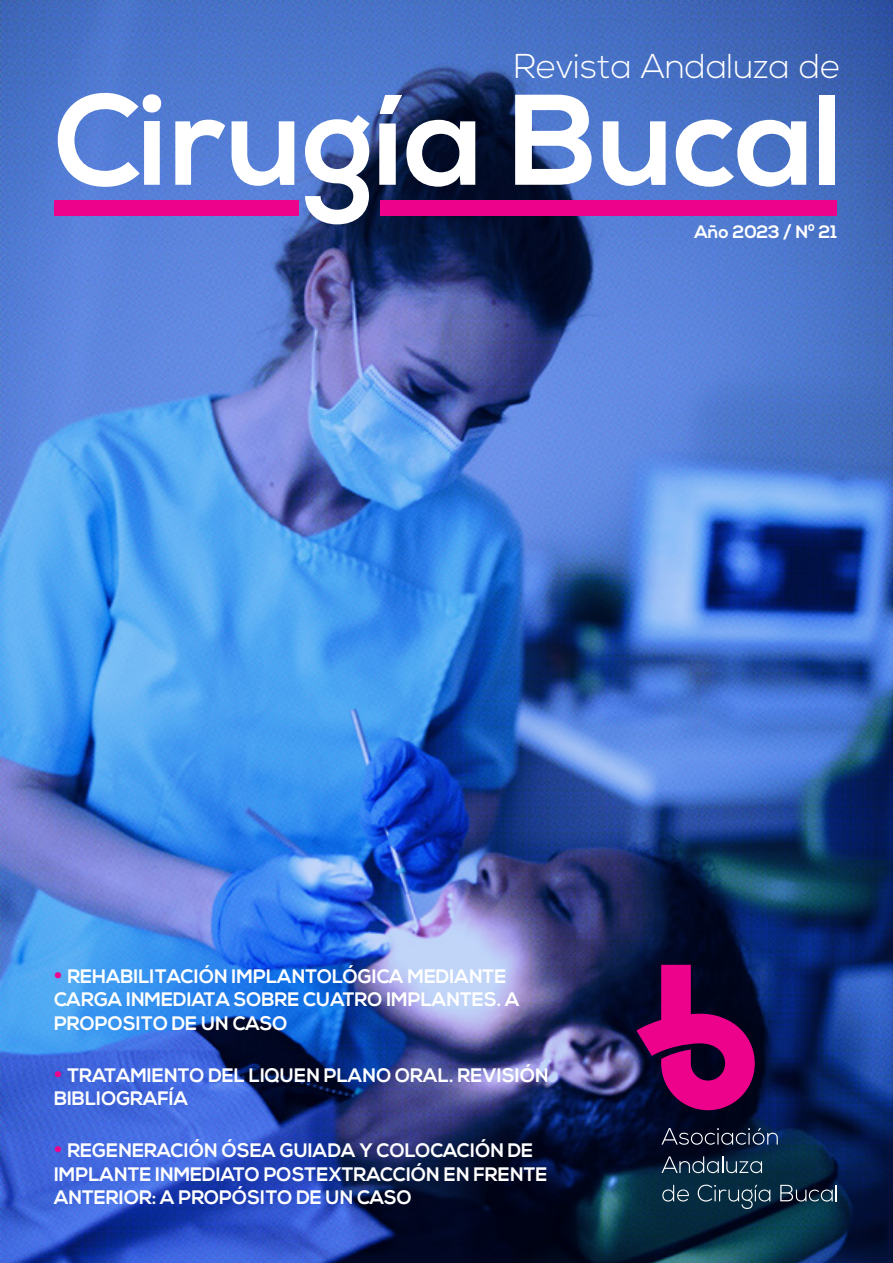
<style>
.page{position:relative;width:893px;height:1263px;background:#fff}
.page>*{position:absolute;margin:0;border:0;box-sizing:border-box;transform-origin:0 0}
.t1{font:700 128.7px "Nexa";color:#fff}
.t2{font:300 34.35px "Nexa";color:#fff}
.t3{font:700 19.5px/23.4px "Nexa";color:#fff}
.t4{font:700 18px "Nexa";color:#fff}
.s1{font-size:24px;color:#ed028c}
</style>
<div class="page">
<img style="left:0;top:0;width:893px;height:1263px">
<div style="left:54px;top:200px;width:244px;height:16px;background:#ed028c"></div>
<div style="left:380px;top:200px;width:457px;height:16px;background:#ed028c"></div>
<svg style="left:636px;top:965px;width:119px;height:145px;background:#720555"></svg>
<svg style="left:661px;top:1128px;width:117px;height:17px;background:#2c364d"></svg>
<svg style="left:661px;top:1156px;width:102px;height:17px;background:#334a5f"></svg>
<svg style="left:662px;top:1185px;width:27px;height:16px"></svg>
<svg style="left:698px;top:1184px;width:73px;height:25px;background:#254558"></svg>
<svg style="left:780px;top:1185px;width:57px;height:16px"></svg>
<h2 class="t2" style="left:514px;top:47px;width:329px">Revista Andaluza de</h2>
<h1 class="t1" style="left:54px;top:66px;width:791px">Cirugía Bucal</h1>
<p class="t4" style="left:694px;top:221px;width:144px">Año 2023 / Nº 21</p>
<p class="t3" style="left:54px;top:965px;width:467px"><span class="s1">•</span> REHABILITACIÓN IMPLANTOLÓGICA MEDIANTE<br>CARGA INMEDIATA SOBRE CUATRO IMPLANTES. A<br>PROPOSITO DE UN CASO</p>
<p class="t3" style="left:54px;top:1064px;width:496px"><span class="s1">•</span> TRATAMIENTO DEL LIQUEN PLANO ORAL. REVISIÓN<br>BIBLIOGRAFÍA</p>
<p class="t3" style="left:54px;top:1140px;width:495px"><span class="s1">•</span> REGENERACIÓN ÓSEA GUIADA Y COLOCACIÓN DE<br>IMPLANTE INMEDIATO POSTEXTRACCIÓN EN FRENTE<br>ANTERIOR: A PROPÓSITO DE UN CASO</p>
</div>
